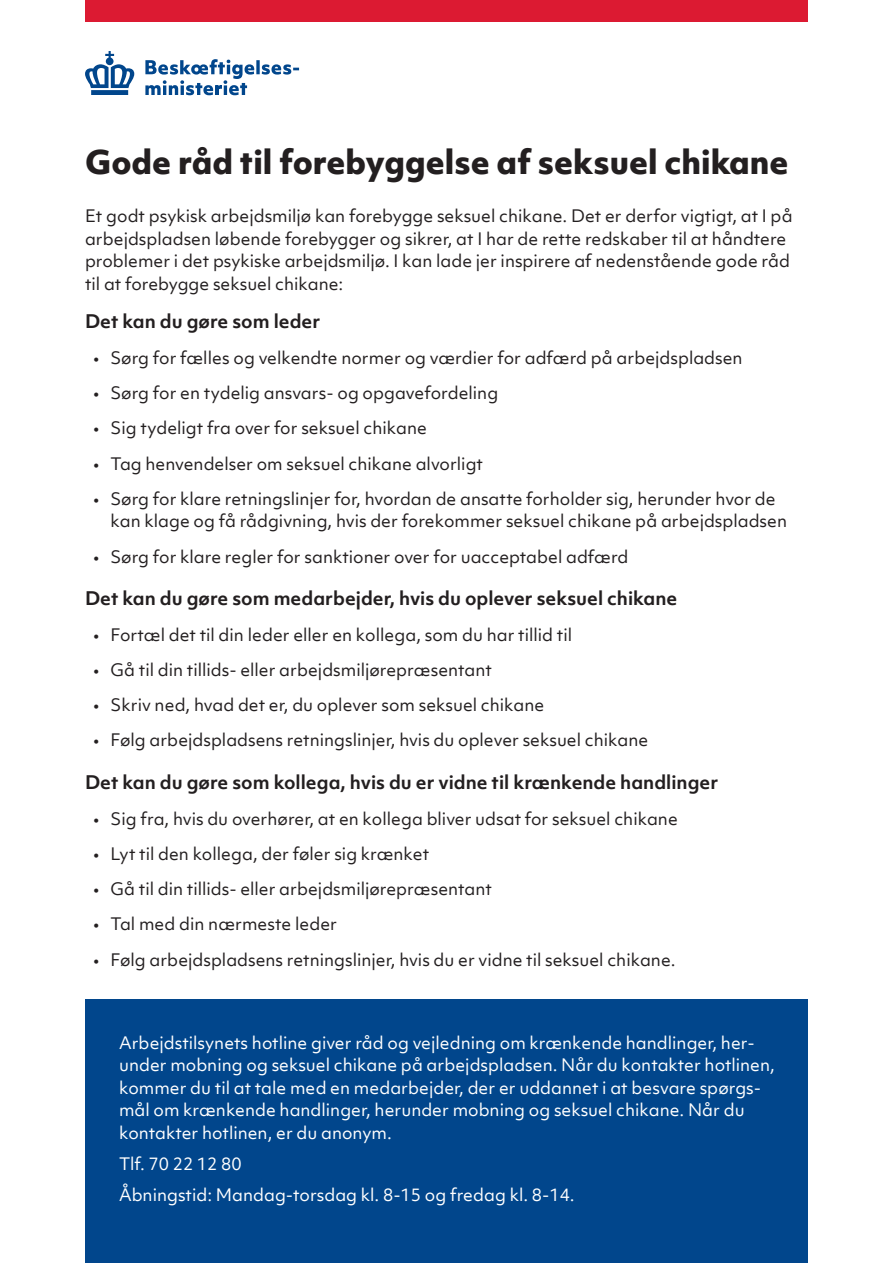
<style>
.page{position:relative;width:893px;height:1263px;background:#fff}
.page>*{position:absolute;margin:0;border:0;box-sizing:border-box;transform-origin:0 0}
.Overskrift{font:800 31.5px "Objektiv Mk 1";color:#231f20}
.Underoverskrift{font:700 18px "Objektiv Mk 1";color:#231f20}
.t1{font:16.5px/22.5px "Objektiv Mk 1";color:#231f20}
.AT{font:16.5px/22.5px "Objektiv Mk 1";color:#fff}
</style>
<div class="page">
<div style="left:85px;top:0;width:723px;height:21px;background:#dc1a32"></div>
<svg style="left:145px;top:59px;width:154px;height:36px"></svg>
<svg style="left:85px;top:51px;width:49px;height:44px"></svg>
<div style="left:85px;top:999px;width:723px;height:264px;background:#01468c"></div>
<p class="Overskrift" style="left:85px;top:140px;width:705px">Gode råd til forebyggelse af seksuel chikane</p>
<p class="t1" style="left:85px;top:205px;width:709px">Et godt psykisk arbejdsmiljø kan forebygge seksuel chikane. Det er derfor vigtigt, at I på arbejdspladsen løbende forebygger og sikrer, at I har de rette redskaber til at håndtere problemer i det psykiske arbejdsmiljø. I kan lade jer inspirere af nedenstående gode råd til at forebygge seksuel chikane:</p>
<p class="Underoverskrift" style="left:85px;top:309px;width:237px">Det kan du gøre som leder</p>
<p class="t1" style="left:94px;top:346px;width:651px">• Sørg for fælles og velkendte normer og værdier for adfærd på arbejdspladsen</p>
<p class="t1" style="left:94px;top:381px;width:406px">• Sørg for en tydelig ansvars- og opgavefordeling</p>
<p class="t1" style="left:94px;top:417px;width:335px">• Sig tydeligt fra over for seksuel chikane</p>
<p class="t1" style="left:94px;top:452px;width:391px">• Tag henvendelser om seksuel chikane alvorligt</p>
<p class="t1" style="left:111px;top:487px;width:678px;text-indent:-17px">• Sørg for klare retningslinjer for, hvordan de ansatte forholder sig, herunder hvor de kan klage og få rådgivning, hvis der forekommer seksuel chikane på arbejdspladsen</p>
<p class="t1" style="left:94px;top:545px;width:536px">• Sørg for klare regler for sanktioner over for uacceptabel adfærd</p>
<p class="Underoverskrift" style="left:85px;top:586px;width:594px">Det kan du gøre som medarbejder, hvis du oplever seksuel chikane</p>
<p class="t1" style="left:94px;top:623px;width:480px">• Fortæl det til din leder eller en kollega, som du har tillid til</p>
<p class="t1" style="left:94px;top:658px;width:400px">• Gå til din tillids- eller arbejdsmiljørepræsentant</p>
<p class="t1" style="left:94px;top:694px;width:452px">• Skriv ned, hvad det er, du oplever som seksuel chikane</p>
<p class="t1" style="left:94px;top:729px;width:556px">• Følg arbejdspladsens retningslinjer, hvis du oplever seksuel chikane</p>
<p class="Underoverskrift" style="left:85px;top:770px;width:635px">Det kan du gøre som kollega, hvis du er vidne til krænkende handlinger</p>
<p class="t1" style="left:94px;top:807px;width:586px">• Sig fra, hvis du overhører, at en kollega bliver udsat for seksuel chikane</p>
<p class="t1" style="left:94px;top:842px;width:337px">• Lyt til den kollega, der føler sig krænket</p>
<p class="t1" style="left:94px;top:877px;width:400px">• Gå til din tillids- eller arbejdsmiljørepræsentant</p>
<p class="t1" style="left:94px;top:913px;width:245px">• Tal med din nærmeste leder</p>
<p class="t1" style="left:94px;top:948px;width:583px">• Følg arbejdspladsens retningslinjer, hvis du er vidne til seksuel chikane.</p>
<p class="AT" style="left:119px;top:1031px;width:657px">Arbejdstilsynets hotline giver råd og vejledning om krænkende handlinger, her&shy;under mobning og seksuel chikane på arbejdspladsen. Når du kontakter hotlinen, kommer du til at tale med en medarbejder, der er uddannet i at besvare spørgs&shy;mål om krænkende handlinger, herunder mobning og seksuel chikane. Når du kontakter hotlinen, er du anonym.</p>
<p class="AT" style="left:119px;top:1152px;width:124px">Tlf. 70 22 12 80</p>
<p class="AT" style="left:119px;top:1183px;width:457px">Åbningstid: Mandag-torsdag kl. 8-15 og fredag kl. 8-14.</p>
</div>
